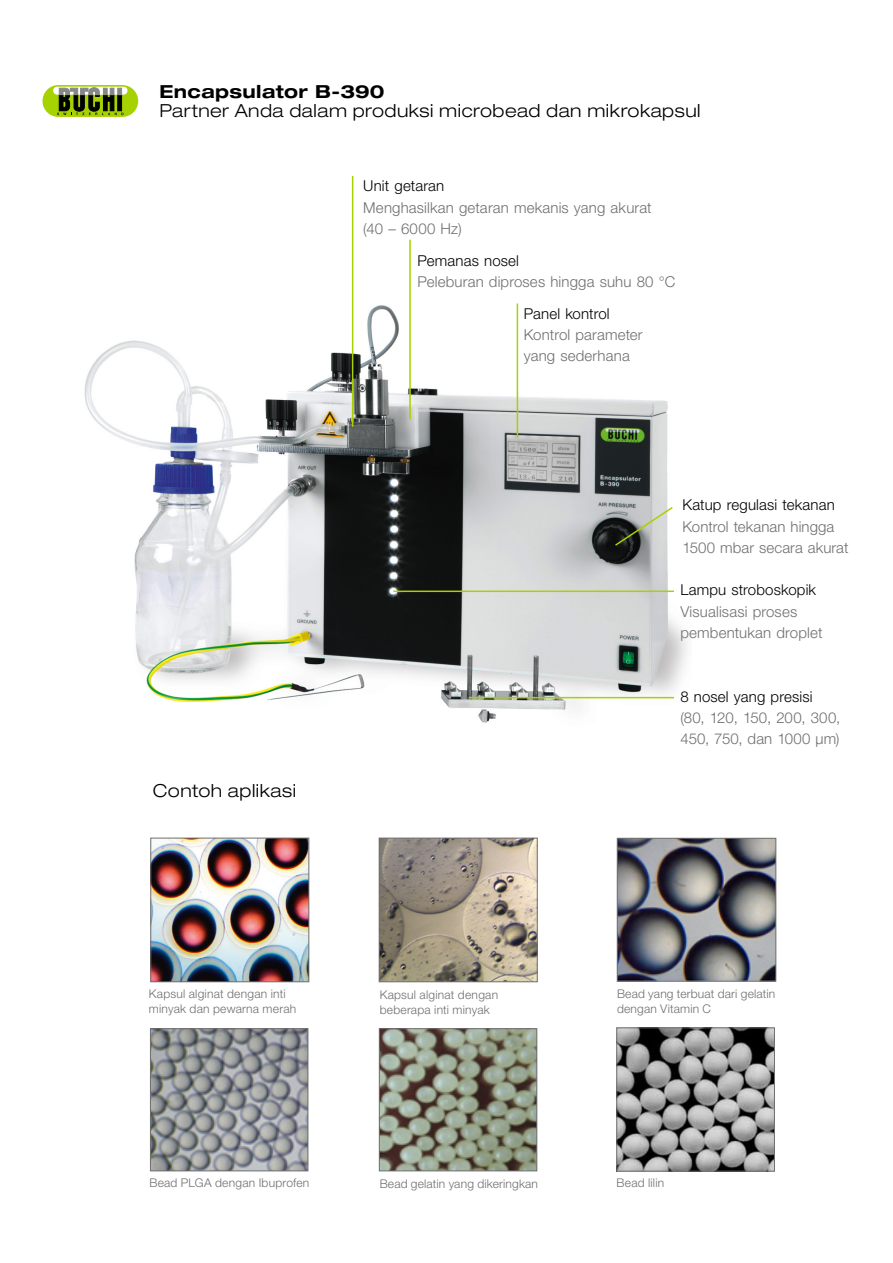
<style>
.page{position:relative;width:893px;height:1263px;background:#fff}
.page>*{position:absolute;margin:0;border:0;box-sizing:border-box;transform-origin:0 0}
.EN_Page_Subline{font:300 expanded 18px "Helvetica Neue LT Std";letter-spacing:.03em;color:#000}
.EN_Page_Headline{font:700 expanded 18px "Helvetica Neue LT Std";letter-spacing:.02em;color:#000}
.EN_Title{font:300 expanded 18px "Helvetica Neue LT Std";letter-spacing:.025em;color:#000}
.EN_Body_text_left{font:300 15px/21.3px "Helvetica Neue LT Std";letter-spacing:.01em;color:#706f6f}
.EN_Body_text_left-2{font:300 15px "Helvetica Neue LT Std";letter-spacing:.01em;color:#000}
.EN_Footnote___page_n{font:300 12px/15px "Helvetica Neue LT Std";letter-spacing:.02em;color:#706f6f}
</style>
<div class="page">
<div style="left:43px;top:85px;width:95px;height:32px;background:#a5d200;border-radius:16px"></div>
<div style="left:53px;top:87px;width:75px;height:8px;background:#fff;border-radius:4px"></div>
<svg style="left:57px;top:88px;width:66px;height:27px"></svg>
<img style="left:381px;top:840px;width:154px;height:140px">
<div style="left:379px;top:838px;width:158px;height:144px;border:1px solid #706f6f"></div>
<img style="left:153px;top:840px;width:154px;height:140px">
<div style="left:151px;top:838px;width:158px;height:144px;border:1px solid #706f6f"></div>
<img style="left:619px;top:1030px;width:154px;height:139px">
<div style="left:617px;top:1028px;width:158px;height:143px;border:1px solid #706f6f"></div>
<img style="left:619px;top:840px;width:155px;height:139px">
<div style="left:617px;top:838px;width:159px;height:143px;border:1px solid #706f6f"></div>
<img style="left:381px;top:1030px;width:154px;height:139px">
<div style="left:379px;top:1028px;width:158px;height:143px;border:1px solid #706f6f"></div>
<img style="left:152px;top:1030px;width:154px;height:139px">
<div style="left:150px;top:1028px;width:158px;height:143px;border:1px solid #706f6f"></div>
<img style="left:84px;top:283px;width:603px;height:440px">
<hr style="left:517px;top:303px;width:1px;height:134px;background:#a5d200">
<hr style="left:352px;top:176px;width:1px;height:251px;background:#a5d200">
<hr style="left:409px;top:240px;width:2px;height:179px;background:#a5d200">
<svg style="left:613px;top:505px;width:61px;height:42px;background:#9a9d96"></svg>
<hr style="left:393px;top:590px;width:281px;height:2px;background:#a5d200">
<hr style="left:469px;top:697px;width:205px;height:1px;background:#a5d200">
<p class="EN_Page_Headline" style="left:159px;top:80px;width:227px">Encapsulator B-390</p>
<p class="EN_Page_Subline" style="left:159px;top:100px;width:543px">Partner Anda dalam produksi microbead dan mikrokapsul</p>
<p class="EN_Body_text_left-2" style="left:363px;top:177px;width:83px">Unit getaran</p>
<p class="EN_Body_text_left" style="left:363px;top:196px;width:290px">Menghasilkan getaran mekanis yang akurat (40 – 6000 Hz)</p>
<p class="EN_Body_text_left-2" style="left:417px;top:251px;width:103px">Pemanas nosel</p>
<p class="EN_Body_text_left" style="left:417px;top:271px;width:259px">Peleburan diproses hingga suhu 80 °C</p>
<p class="EN_Body_text_left-2" style="left:524px;top:304px;width:87px">Panel kontrol</p>
<p class="EN_Body_text_left" style="left:524px;top:324px;width:120px">Kontrol parameter yang sederhana</p>
<p class="EN_Body_text_left-2" style="left:682px;top:496px;width:154px">Katup regulasi tekanan</p>
<p class="EN_Body_text_left" style="left:682px;top:515px;width:168px">Kontrol tekanan hingga<br>1500 mbar secara akurat</p>
<p class="EN_Body_text_left-2" style="left:680px;top:581px;width:137px">Lampu stroboskopik</p>
<p class="EN_Body_text_left" style="left:680px;top:600px;width:144px">Visualisasi proses pembentukan droplet</p>
<p class="EN_Title" style="left:153px;top:780px;width:145px">Contoh aplikasi</p>
<p class="EN_Body_text_left-2" style="left:680px;top:687px;width:134px">8 nosel yang presisi</p>
<p class="EN_Body_text_left" style="left:680px;top:707px;width:161px">(80, 120, 150, 200, 300,<br>450, 750, dan 1000 µm)</p>
<p class="EN_Footnote___page_n" style="left:149px;top:986px;width:149px">Kapsul alginat dengan inti minyak dan pewarna merah</p>
<p class="EN_Footnote___page_n" style="left:380px;top:987px;width:120px">Kapsul alginat dengan beberapa inti minyak</p>
<p class="EN_Footnote___page_n" style="left:617px;top:986px;width:160px">Bead yang terbuat dari gelatin dengan Vitamin C</p>
<p class="EN_Footnote___page_n" style="left:149px;top:1175px;width:161px">Bead PLGA dengan Ibuprofen</p>
<p class="EN_Footnote___page_n" style="left:380px;top:1176px;width:160px">Bead gelatin yang dikeringkan</p>
<p class="EN_Footnote___page_n" style="left:617px;top:1175px;width:49px">Bead lilin</p>
</div>
